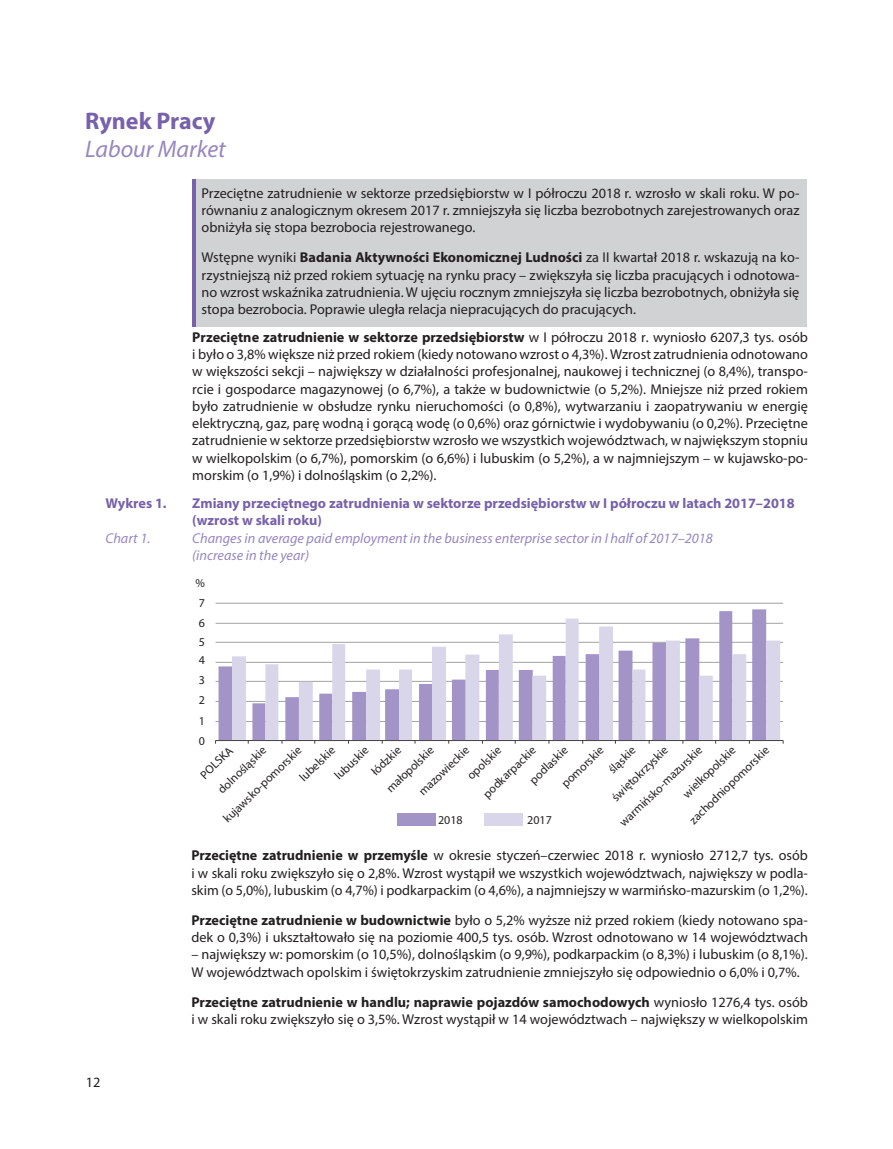
<style>
.page{position:relative;width:893px;height:1149px;background:#fff}
.page>*{position:absolute;margin:0;border:0;box-sizing:border-box;transform-origin:0 0}
.t1{font:italic 24px "Myriad Pro";color:#9786bf}
.t2{font:700 24px "Myriad Pro";color:#7761aa}
.t3{font:14.25px/17.2px "Myriad Pro";color:#231f20;text-align:justify}
.t4{font:700 14.25px/17.2px "Myriad Pro";color:#7761aa}
.t5{font:italic 14.25px/17.2px "Myriad Pro";color:#9786bf}
.t6{font:12px/20.2px "Myriad Pro";color:#231f20}
.s1{font-weight:700}
</style>
<div class="page">
<hr style="left:192px;top:179px;width:4px;height:147px;background:#7761aa">
<div style="left:196px;top:179px;width:611px;height:65px;background:#d1d2d4"></div>
<div style="left:196px;top:243px;width:611px;height:83px;background:#d1d2d4"></div>
<hr style="left:216px;top:602px;width:567px;height:1px;background:#231f20">
<hr style="left:216px;top:622px;width:567px;height:1px;background:#231f20">
<hr style="left:216px;top:641px;width:567px;height:1px;background:#231f20">
<hr style="left:216px;top:661px;width:567px;height:1px;background:#231f20">
<hr style="left:216px;top:680px;width:567px;height:1px;background:#231f20">
<hr style="left:216px;top:700px;width:567px;height:1px;background:#231f20">
<hr style="left:216px;top:720px;width:567px;height:1px;background:#231f20">
<svg style="left:219px;top:609px;width:547px;height:130px"></svg>
<svg style="left:232px;top:618px;width:548px;height:121px"></svg>
<hr style="left:216px;top:739px;width:567px;height:1px;background:#231f20">
<div style="left:485px;top:813px;width:38px;height:12px;background:#dad6ea"></div>
<div style="left:397px;top:813px;width:38px;height:12px;background:#a394c7"></div>
<h1 class="t2" style="left:85px;top:105px;width:132px">Rynek Pracy</h1>
<h1 class="t1" style="left:85px;top:134px;width:142px">Labour Market</h1>
<p class="t4" style="left:105px;top:494px;width:63px">Wykres 1.</p>
<p class="t5" style="left:105px;top:528px;width:46px">Chart 1.</p>
<p class="t3" style="left:86px;top:1072px;width:16px">12</p>
<p class="t3" style="left:202px;top:184px;width:599px">Przeciętne zatrudnienie w sektorze przedsiębiorstw w I półroczu 2018 r. wzrosło w skali roku. W po&shy;równaniu z analogicznym okresem 2017 r. zmniejszyła się liczba bezrobotnych zarejestrowanych oraz obniżyła się stopa bezrobocia rejestrowanego.</p>
<p class="t3" style="left:202px;top:249px;width:599px">Wstępne wyniki <span class="s1">Badania Aktywności Ekonomicznej Ludności</span> za II kwartał 2018 r. wskazują na ko&shy;rzystniejszą niż przed rokiem sytuację na rynku pracy – zwiększyła się liczba pracujących i odnotowa&shy;no wzrost wskaźnika zatrudnienia. W ujęciu rocznym zmniejszyła się liczba bezrobotnych, obniżyła się stopa bezrobocia. Poprawie uległa relacja niepracujących do pracujących.</p>
<p class="t3" style="left:192px;top:328px;width:617px"><span class="s1">Przeciętne zatrudnienie w sektorze przedsiębiorstw</span> w I półroczu 2018 r. wyniosło 6207,3 tys. osób i było o 3,8% większe niż przed rokiem (kiedy notowano wzrost o 4,3%). Wzrost zatrudnienia odnotowano w większości sekcji – największy w działalności profesjonalnej, naukowej i technicznej (o 8,4%), transpo&shy;rcie i gospodarce magazynowej (o 6,7%), a także w budownictwie (o 5,2%). Mniejsze niż przed rokiem było zatrudnienie w obsłudze rynku nieruchomości (o 0,8%), wytwarzaniu i zaopatrywaniu w energię elektryczną, gaz, parę wodną i gorącą wodę (o 0,6%) oraz górnictwie i wydobywaniu (o 0,2%). Przeciętne zatrudnienie w sektorze przedsiębiorstw wzrosło we wszystkich województwach, w największym stopniu w wielkopolskim (o 6,7%), pomorskim (o 6,6%) i lubuskim (o 5,2%), a w najmniejszym – w kujawsko-po&shy;morskim (o 1,9%) i dolnośląskim (o 2,2%).</p>
<p class="t4" style="left:192px;top:494px;width:604px">Zmiany przeciętnego zatrudnienia w sektorze przedsiębiorstw w I półroczu w latach 2017–2018 (wzrost w skali roku)</p>
<p class="t5" style="left:192px;top:528px;width:522px">Changes in average paid employment in the business enterprise sector in I half of 2017–2018 (increase in the year)</p>
<p class="t6" style="left:196px;top:572px;width:11px">%</p>
<p class="t6" style="left:199px;top:592px;width:8px">7</p>
<p class="t6" style="left:199px;top:613px;width:8px;line-height:19px">6<br>5</p>
<p class="t6" style="left:199px;top:649px;width:8px;text-align:justify">4<br>3<br>2<br>1<br>0</p>
<p class="t6" style="left:194px;top:768px;width:66px;line-height:22.6px;rotate:-44deg">POLSKA dolnośląskie</p>
<p class="t6" style="left:508px;top:757px;width:50px;line-height:22px;text-indent:-43px;rotate:-44deg">podkarpackie podlaskie</p>
<p class="t6" style="left:556px;top:777px;width:55px;rotate:-44deg">pomorskie</p>
<p class="t6" style="left:603px;top:763px;width:34px;rotate:-44deg">śląskie</p>
<p class="t6" style="left:606px;top:791px;width:75px;rotate:-44deg">świętokrzyskie</p>
<p class="t6" style="left:294px;top:771px;width:46px;rotate:-44deg">lubelskie</p>
<p class="t6" style="left:329px;top:769px;width:44px;rotate:-44deg">lubuskie</p>
<p class="t6" style="left:366px;top:765px;width:38px;rotate:-44deg">łódzkie</p>
<p class="t6" style="left:446px;top:753px;width:44px;line-height:22.4px;text-indent:-46px;rotate:-44deg">mazowieckie opolskie</p>
<p class="t6" style="left:218px;top:812px;width:105px;rotate:-44deg">kujawsko-pomorskie</p>
<p class="t6" style="left:677px;top:788px;width:70px;rotate:-44deg">wielkopolskie</p>
<p class="t6" style="left:381px;top:782px;width:62px;rotate:-44deg">małopolskie</p>
<p class="t6" style="left:684px;top:814px;width:107px;rotate:-44deg">zachodniopomorskie</p>
<p class="t6" style="left:614px;top:816px;width:111px;rotate:-44deg">warmińsko-mazurskie</p>
<p class="t6" style="left:438px;top:809px;width:26px">2018</p>
<p class="t6" style="left:527px;top:809px;width:26px">2017</p>
<p class="t3" style="left:191px;top:846px;width:618px"><span class="s1">Przeciętne zatrudnienie w przemyśle</span> w okresie styczeń–czerwiec 2018 r. wyniosło 2712,7 tys. osób i w skali roku zwiększyło się o 2,8%. Wzrost wystąpił we wszystkich województwach, największy w podla&shy;skim (o 5,0%), lubuskim (o 4,7%) i podkarpackim (o 4,6%), a najmniejszy w warmińsko-mazurskim (o 1,2%).</p>
<p class="t3" style="left:191px;top:910px;width:618px"><span class="s1">Przeciętne zatrudnienie w budownictwie</span> było o 5,2% wyższe niż przed rokiem (kiedy notowano spa&shy;dek o 0,3%) i ukształtowało się na poziomie 400,5 tys. osób. Wzrost odnotowano w 14 województwach</p>
<p class="t3" style="left:191px;top:945px;width:618px">– największy w: pomorskim (o 10,5%), dolnośląskim (o 9,9%), podkarpackim (o 8,3%) i lubuskim (o 8,1%).<br>W województwach opolskim i świętokrzyskim zatrudnienie zmniejszyło się odpowiednio o 6,0% i 0,7%.</p>
<p class="t3" style="left:191px;top:992px;width:618px"><span class="s1">Przeciętne zatrudnienie w handlu; naprawie pojazdów samochodowych</span> wyniosło 1276,4 tys. osób i w skali roku zwiększyło się o 3,5%. Wzrost wystąpił w 14 województwach – największy w wielkopolskim</p>
</div>
